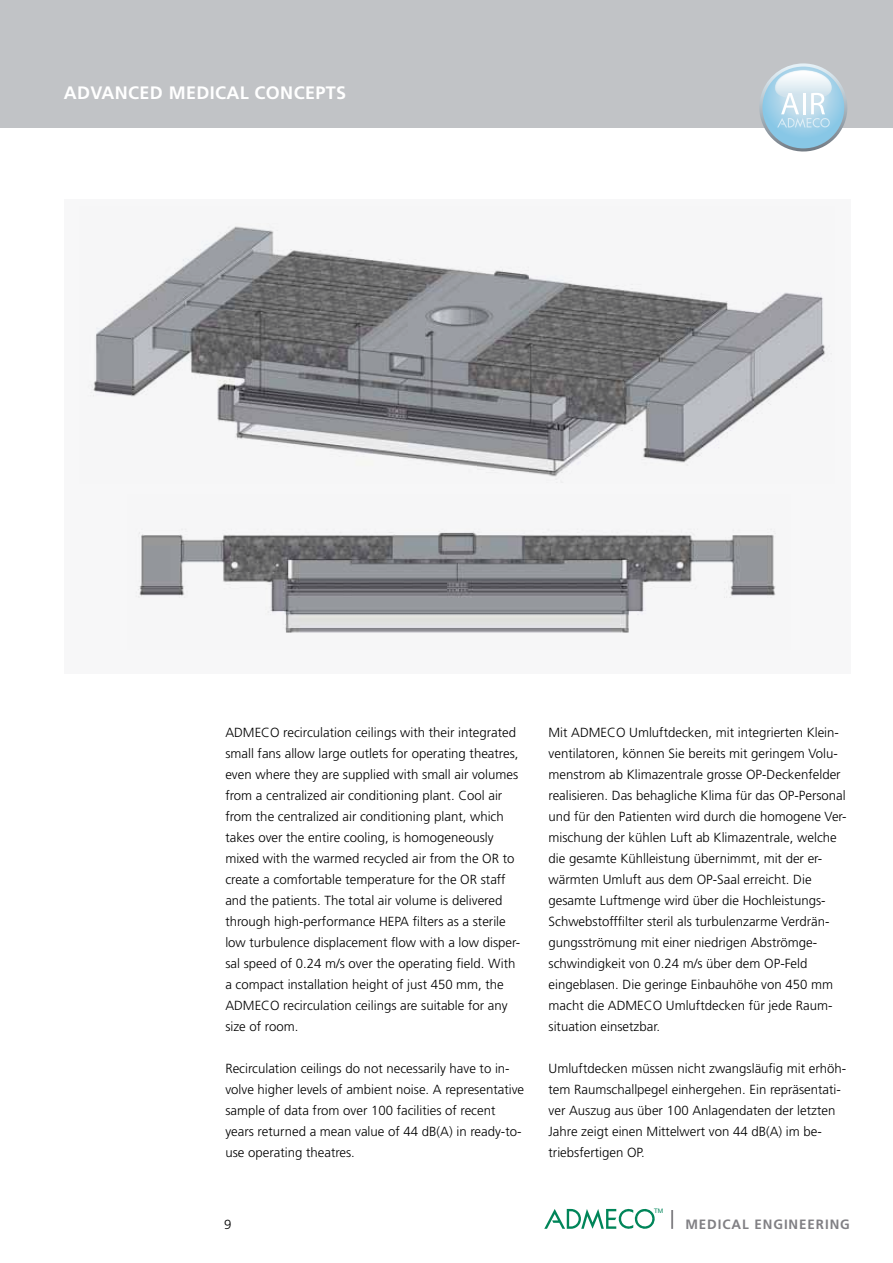
<style>
.page{position:relative;width:893px;height:1263px;background:#fff}
.page>*{position:absolute;margin:0;border:0;box-sizing:border-box;transform-origin:0 0}
.t1{font:700 18px "Frutiger LT Pro";letter-spacing:.02em;color:#fff}
.t2{font:700 13.5px "Frutiger LT Pro";letter-spacing:.07em;color:#818084}
.t3{font:300 13.2px/21px "Frutiger LT Pro";color:#000}
.t4{font:6.15px "Helvetica Neue LT Pro";color:#00855a}
</style>
<div class="page">
<div style="left:64px;top:199px;width:786px;height:475px;background:#f7f7f8"></div>
<svg style="left:544px;top:1208px;width:111px;height:21px"></svg>
<svg style="left:671px;top:1210px;width:2px;height:19px"></svg>
<div style="left:0;top:0;width:893px;height:128px;background:#c1c3c6"></div>
<svg style="left:759px;top:63px;width:88px;height:89px"></svg>
<img style="left:138px;top:532px;width:638px;height:101px">
<img style="left:93px;top:226px;width:732px;height:251px">
<h1 class="t1" style="left:64px;top:82px;width:282px">ADVANCED MEDICAL CONCEPTS</h1>
<p class="t3" style="left:225px;top:722px;width:296px">ADMECO recirculation ceilings with their integrated small fans allow large outlets for operating theatres, even where they are supplied with small air volumes from a centralized air conditioning plant. Cool air from the centralized air conditioning plant, which takes over the entire cooling, is homogeneously mixed with the warmed recycled air from the OR to create a comfortable temperature for the OR staff and the patients. The total air volume is delivered through high-performance HEPA filters as a sterile low turbulence displacement flow with a low disper&shy;sal speed of 0.24 m/s over the operating field. With a compact installation height of just 450 mm, the ADMECO recirculation ceilings are suitable for any size of room.</p>
<p class="t3" style="left:225px;top:1058px;width:300px">Recirculation ceilings do not necessarily have to in&shy;volve higher levels of ambient noise. A representative sample of data from over 100 facilities of recent years returned a mean value of 44 dB(A) in ready-to&shy;use operating theatres.</p>
<p class="t3" style="left:224px;top:1213px;width:9px">9</p>
<p class="t3" style="left:549px;top:722px;width:300px">Mit ADMECO Umluftdecken, mit integrierten Klein&shy;ventilatoren, können Sie bereits mit geringem Volu&shy;menstrom ab Klimazentrale grosse OP-Deckenfelder realisieren. Das behagliche Klima für das OP-Personal und für den Patienten wird durch die homogene Ver&shy;mischung der kühlen Luft ab Klimazentrale, welche die gesamte Kühlleistung übernimmt, mit der er&shy;wärmten Umluft aus dem OP-Saal erreicht. Die gesamte Luftmenge wird über die Hochleistungs-Schwebstofffilter steril als turbulenzarme Verdrän&shy;gungsströmung mit einer niedrigen Abströmge&shy;schwindigkeit von 0.24 m/s über dem OP-Feld eingeblasen. Die geringe Einbauhöhe von 450 mm macht die ADMECO Umluftdecken für jede Raum&shy;situation einsetzbar.</p>
<p class="t3" style="left:549px;top:1058px;width:299px">Umluftdecken müssen nicht zwangsläufig mit erhöh&shy;tem Raumschallpegel einhergehen. Ein repräsentati&shy;ver Auszug aus über 100 Anlagendaten der letzten Jahre zeigt einen Mittelwert von 44 dB(A) im be&shy;triebsfertigen OP.</p>
<p class="t4" style="left:654px;top:1207px;width:10px">TM</p>
<p class="t2" style="left:685px;top:1216px;width:166px">MEDICAL ENGINEERING</p>
</div>
